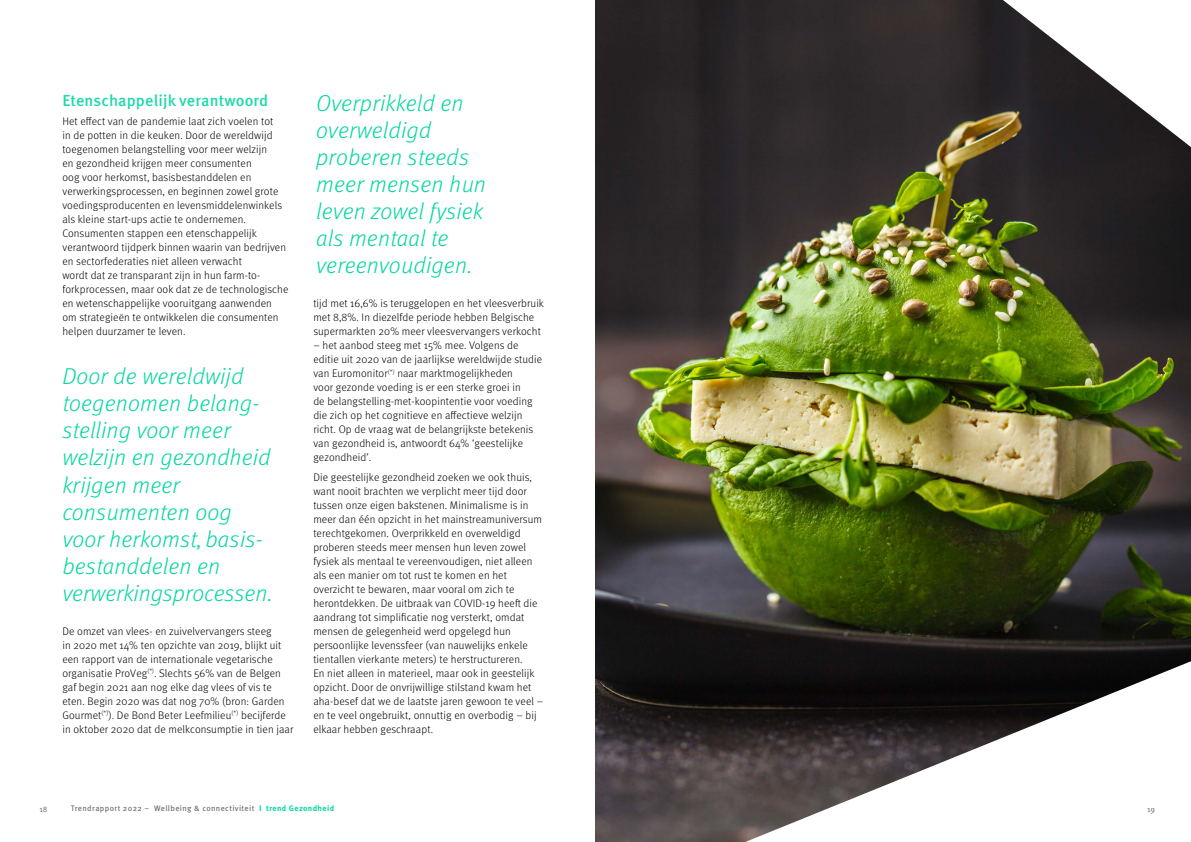
<style>
.page{position:relative;width:1191px;height:842px;background:#fff}
.page>*{position:absolute;margin:0;border:0;box-sizing:border-box;transform-origin:0 0}
.t1{font:italic 300 23px/27px "Meta Pro";letter-spacing:.01em;color:#05d6a1}
.t2{font:500 16px "Meta Pro";letter-spacing:.01em;color:#1edaaa}
.t3{font:300 11px/14px "Meta Pro";letter-spacing:.01em;color:#000}
.t4{font:8px "Meta Pro";letter-spacing:.05em;color:#666}
.t5{font:8px "Meta Pro Norm";color:#666}
.s1{font-weight:700;color:#05d6a1}
</style>
<div class="page">
<img style="left:595px;top:0;width:596px;height:842px">
<svg style="left:1003px;top:0;width:188px;height:147px"></svg>
<svg style="left:745px;top:661px;width:446px;height:181px"></svg>
<h2 class="t2" style="left:62px;top:88px;width:207px">Etenschappelijk verantwoord</h2>
<p class="t3" style="left:62px;top:114px;width:227px">Het effect van de pandemie laat zich voelen tot<br>in de potten in die keuken. Door de wereldwijd toegenomen belangstelling voor meer welzijn<br>en gezondheid krijgen meer consumenten<br>oog voor herkomst, basisbestanddelen en verwerkingsprocessen, en beginnen zowel grote voedingsproducenten en levensmiddelenwinkels als kleine start-ups actie te ondernemen.<br>Consumenten stappen een etenschappelijk verantwoord tijdperk binnen waarin van bedrijven en sectorfederaties niet alleen verwacht<br>wordt dat ze transparant zijn in hun farm-to&shy;forkprocessen, maar ook dat ze de technologische en wetenschappelijke vooruitgang aanwenden om strategieën te ontwikkelen die consumenten helpen duurzamer te leven.</p>
<h1 class="t1" style="left:62px;top:362px;width:212px">Door de wereldwijd toegenomen belang&shy;stelling voor meer welzijn en gezondheid krijgen meer consumenten oog voor herkomst, basis&shy;bestanddelen en verwerkingsprocessen.</h1>
<p class="t3" style="left:62px;top:624px;width:232px">De omzet van vlees- en zuivelvervangers steeg<br>in 2020 met 14% ten opzichte van 2019, blijkt uit een rapport van de internationale vegetarische organisatie ProVeg<sup>(*)</sup>. Slechts 56% van de Belgen gaf begin 2021 aan nog elke dag vlees of vis te eten. Begin 2020 was dat nog 70% (bron: Garden Gourmet<sup>(*)</sup>). De Bond Beter Leefmilieu<sup>(*)</sup> becijferde in oktober 2020 dat de melkconsumptie in tien jaar</p>
<h1 class="t1" style="left:316px;top:88px;width:171px">Overprikkeld en overweldigd proberen steeds meer mensen hun leven zowel fysiek als mentaal te vereenvoudigen.</h1>
<p class="t3" style="left:313px;top:296px;width:232px">tijd met 16,6% is teruggelopen en het vleesverbruik met 8,8%. In diezelfde periode hebben Belgische supermarkten 20% meer vleesvervangers verkocht</p>
<p class="t3" style="left:313px;top:338px;width:230px">– het aanbod steeg met 15% mee. Volgens de editie uit 2020 van de jaarlijkse wereldwijde studie van Euromonitor<sup>(*)</sup> naar marktmogelijkheden<br>voor gezonde voeding is er een sterke groei in<br>de belangstelling-met-koopintentie voor voeding die zich op het cognitieve en affectieve welzijn richt. Op de vraag wat de belangrijkste betekenis van gezondheid is, antwoordt 64% ‘geestelijke gezondheid’.</p>
<p class="t3" style="left:313px;top:470px;width:231px">Die geestelijke gezondheid zoeken we ook thuis, want nooit brachten we verplicht meer tijd door tussen onze eigen bakstenen. Minimalisme is in meer dan één opzicht in het mainstreamuniversum terechtgekomen. Overprikkeld en overweldigd proberen steeds meer mensen hun leven zowel fysiek als mentaal te vereenvoudigen, niet alleen als een manier om tot rust te komen en het overzicht te bewaren, maar vooral om zich te herontdekken. De uitbraak van COVID-19 heeft die aandrang tot simplificatie nog versterkt, omdat mensen de gelegenheid werd opgelegd hun persoonlijke levenssfeer (van nauwelijks enkele tientallen vierkante meters) te herstructureren.<br>En niet alleen in materieel, maar ook in geestelijk opzicht. Door de onvrijwillige stilstand kwam het aha-besef dat we de laatste jaren gewoon te veel – en te veel ongebruikt, onnuttig en overbodig – bij elkaar hebben geschraapt.</p>
<p class="t5" style="left:39px;top:803px;width:10px">18</p>
<p class="t4" style="left:71px;top:802px;width:265px">Trendrapport 2022 – Wellbeing &amp; connectiviteit <span class="s1">I trend Gezondheid</span></p>
<p class="t5" style="left:1147px;top:803px;width:9px">19</p>
</div>
